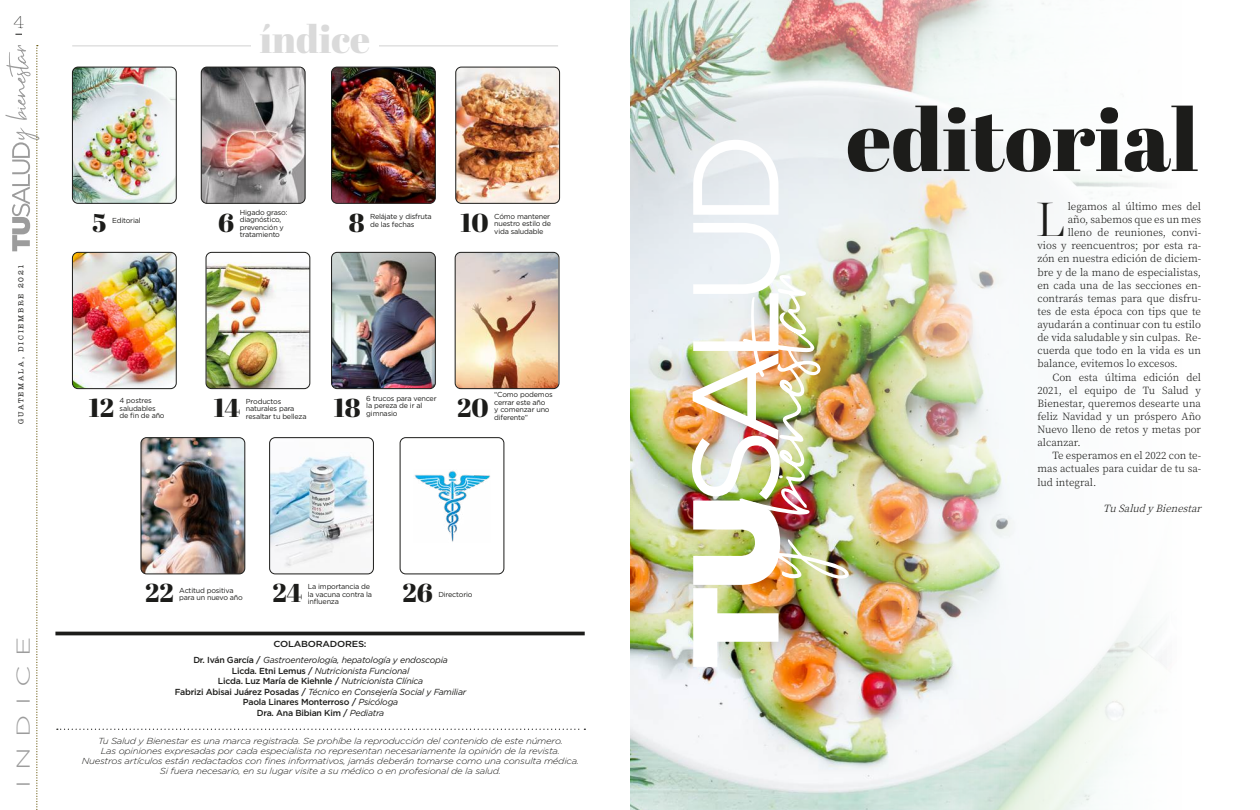
<style>
.page{position:relative;width:1260px;height:810px;background:#fff}
.page>*{position:absolute;margin:0;border:0;box-sizing:border-box;transform-origin:0 0}
.t1{font:87.25px "Abril Fatface";color:#1c1c1a}
.t2{font:200 47.62px "Chronicle Display";color:#1c1c1a}
.t3{font:38.88px "Abril Fatface";color:#dadada}
.t4{font:25.88px "Abril Fatface";color:#1c1c1a}
.t5{font:300 18.62px "Gotham";letter-spacing:.34em;color:#9c9c9c;scale:1.54 1}
.t6{font:300 17.25px "American Typewriter";color:#1c1c1a}
.t7{font:300 10px "Noto Serif SC";color:#1c1c1a}
.t8{font:italic 300 10px "Noto Serif SC";color:#1c1c1a}
.t9{font:italic 300 8.75px/10px "Gotham";letter-spacing:-.025em;color:#1c1c1a;text-align:center;scale:1.1 1}
.t10{font:italic 8.75px/10.5px "Gotham";letter-spacing:-.025em;color:#1c1c1a;text-align:center}
.t11{font:500 8.75px "Gotham";letter-spacing:-.025em;color:#1c1c1a;scale:1.1 1}
.t12{font:7.5px "American Typewriter";letter-spacing:.24em;color:#1c1c1a}
.t13{font:7.25px/7.5px "Gotham";letter-spacing:-.025em;color:#1c1c1a}
.s1{font-weight:500;font-style:normal}
</style>
<div class="page">
<img style="left:141px;top:438px;width:104px;height:136px">
<div style="left:141px;top:437px;width:104px;height:137px;border:1px solid #1c1c1a;border-radius:6px"></div>
<img style="left:270px;top:439px;width:103px;height:135px">
<div style="left:269px;top:437px;width:105px;height:137px;border:1px solid #1c1c1a;border-radius:6px"></div>
<img style="left:414px;top:470px;width:76px;height:72px">
<div style="left:400px;top:437px;width:104px;height:137px;border:1px solid #1c1c1a;border-radius:6px"></div>
<img style="left:630px;top:0;width:532px;height:810px">
<img style="left:692px;top:140px;width:88px;height:527px">
<img style="left:739px;top:274px;width:111px;height:306px">
<hr style="left:72px;top:45px;width:486px;height:1px;background:#dadada">
<div style="left:251px;top:12px;width:128px;height:41px;background:#fff"></div>
<hr style="left:55px;top:632px;width:530px;height:3px;background:#1c1c1a">
<svg style="left:57px;top:729px;width:528px;height:1px"></svg>
<svg style="left:5px;top:45px;width:35px;height:765px"></svg>
<img style="left:201px;top:67px;width:104px;height:136px">
<div style="left:201px;top:67px;width:104px;height:137px;border:1px solid #1c1c1a;border-radius:6px"></div>
<img style="left:332px;top:67px;width:103px;height:135px">
<div style="left:331px;top:67px;width:105px;height:137px;border:1px solid #1c1c1a;border-radius:6px"></div>
<img style="left:72px;top:67px;width:104px;height:136px">
<div style="left:72px;top:67px;width:104px;height:137px;border:1px solid #1c1c1a;border-radius:6px"></div>
<img style="left:206px;top:252px;width:104px;height:137px">
<div style="left:206px;top:252px;width:104px;height:137px;border:1px solid #1c1c1a;border-radius:6px"></div>
<img style="left:455px;top:252px;width:103px;height:137px">
<div style="left:455px;top:252px;width:104px;height:137px;border:1px solid #1c1c1a;border-radius:6px"></div>
<img style="left:456px;top:67px;width:104px;height:136px">
<div style="left:456px;top:67px;width:104px;height:137px;border:1px solid #1c1c1a;border-radius:6px"></div>
<img style="left:72px;top:252px;width:104px;height:137px">
<div style="left:72px;top:252px;width:104px;height:137px;border:1px solid #1c1c1a;border-radius:6px"></div>
<img style="left:332px;top:252px;width:103px;height:137px">
<div style="left:331px;top:252px;width:105px;height:137px;border:1px solid #1c1c1a;border-radius:6px"></div>
<h3 class="t6" style="left:13px;top:10px;width:12px">4</h3>
<p class="t12" style="left:15px;top:424px;width:162px;rotate:-90deg">GUATEMALA, DICIEMBRE 2021</p>
<h3 class="t3" style="left:260px;top:12px;width:112px">índice</h3>
<h3 class="t4" style="left:93px;top:205px;width:15px">5</h3>
<p class="t13" style="left:240px;top:208px;width:49px">Higado graso: diagnóstico, prevención y tratamiento</p>
<h3 class="t4" style="left:218px;top:205px;width:17px">6</h3>
<h3 class="t4" style="left:349px;top:205px;width:17px">8</h3>
<p class="t13" style="left:370px;top:213px;width:63px">Relájate y disfruta de las fechas</p>
<p class="t13" style="left:112px;top:217px;width:30px">Editorial</p>
<h3 class="t4" style="left:461px;top:205px;width:30px">10</h3>
<p class="t13" style="left:494px;top:212px;width:58px">Cómo mantener nuestro estilo de vida saludable</p>
<p class="t13" style="left:120px;top:397px;width:47px">4 postres saludables de fin de año</p>
<h3 class="t4" style="left:457px;top:390px;width:33px">20</h3>
<p class="t13" style="left:494px;top:391px;width:60px">“Como podemos cerrar este año<br>y comenzar uno diferente”</p>
<h3 class="t4" style="left:334px;top:390px;width:28px">18</h3>
<p class="t13" style="left:366px;top:394px;width:72px">6 trucos para vencer la pereza de ir al gimnasio</p>
<h3 class="t4" style="left:214px;top:390px;width:28px">14</h3>
<p class="t13" style="left:246px;top:397px;width:50px">Productos naturales para</p>
<h3 class="t4" style="left:89px;top:390px;width:27px">12</h3>
<p class="t13" style="left:246px;top:412px;width:62px">resaltar tu belleza</p>
<h3 class="t5" style="left:11px;top:788px;width:99px;rotate:-90deg">INDICE</h3>
<h3 class="t4" style="left:145px;top:575px;width:30px">22</h3>
<p class="t13" style="left:179px;top:586px;width:65px">Actitud positiva para un nuevo año</p>
<h3 class="t4" style="left:272px;top:575px;width:31px">24</h3>
<p class="t13" style="left:308px;top:583px;width:66px">La importancia de la vacuna contra la influenza</p>
<h3 class="t4" style="left:403px;top:575px;width:32px">26</h3>
<p class="t13" style="left:438px;top:590px;width:36px">Directorio</p>
<p class="t11" style="left:274px;top:638px;width:86px">COLABORADORES:</p>
<p class="t10" style="left:175px;top:655px;width:293px"><span class="s1">Dr. Iván García /</span> Gastroenterología, hepatología y endoscopia<br><span class="s1">Licda. Etni Lemus /</span> Nutricionista Funcional<br><span class="s1">Licda. Luz María de Kiehnle /</span> Nutricionista Clínica<br><span class="s1">Fabrizi Abisai Juárez Posadas /</span> Técnico en Consejería Social y Familiar <span class="s1">Paola Linares Monterroso /</span> Psicóloga<br><span class="s1">Dra. Ana Bibian Kim /</span> Pediatra</p>
<p class="t9" style="left:82px;top:736px;width:454px">Tu Salud y Bienestar es una marca registrada. Se prohíbe la reproducción del contenido de este número.<br>Las opiniones expresadas por cada especialista no representan necesariamente la opinión de la revista.<br>Nuestros artículos están redactados con fines informativos, jamás deberán tomarse como una consulta médica.<br>Si fuera necesario, en su lugar visite a su médico o en profesional de la salud.</p>
<h1 class="t1" style="left:847px;top:79px;width:353px">editorial</h1>
<h2 class="t2" style="left:1037px;top:183px;width:30px">L</h2>
<p class="t7" style="left:1068px;top:201px;width:135px">legamos al último mes del</p>
<p class="t7" style="left:1068px;top:214px;width:135px">año, sabemos que es un mes</p>
<p class="t7" style="left:1068px;top:227px;width:135px">lleno de reuniones, convi-</p>
<p class="t7" style="left:1037px;top:240px;width:165px">vios y reencuentros; por esta ra-</p>
<p class="t7" style="left:1037px;top:253px;width:165px">zón en nuestra edición de diciem-</p>
<p class="t7" style="left:1037px;top:266px;width:165px">bre y de la mano de especialistas,</p>
<p class="t7" style="left:1037px;top:279px;width:165px">en cada una de las secciones en-</p>
<p class="t7" style="left:1037px;top:293px;width:165px">contrarás temas para que disfru-</p>
<p class="t7" style="left:1037px;top:306px;width:165px">tes de esta época con tips que te</p>
<p class="t7" style="left:1037px;top:319px;width:165px">ayudarán a continuar con tu estilo</p>
<p class="t7" style="left:1037px;top:332px;width:165px">de vida saludable y sin culpas. Re-</p>
<p class="t7" style="left:1037px;top:345px;width:165px">cuerda que todo en la vida es un</p>
<p class="t7" style="left:1037px;top:358px;width:142px">balance, evitemos lo excesos.</p>
<p class="t7" style="left:1052px;top:371px;width:150px">Con esta última edición del</p>
<p class="t7" style="left:1037px;top:384px;width:165px">2021, el equipo de Tu Salud y</p>
<p class="t7" style="left:1037px;top:398px;width:165px">Bienestar, queremos desearte una</p>
<p class="t7" style="left:1037px;top:411px;width:165px">feliz Navidad y un próspero Año</p>
<p class="t7" style="left:1037px;top:424px;width:165px">Nuevo lleno de retos y metas por</p>
<p class="t7" style="left:1037px;top:437px;width:45px">alcanzar.</p>
<p class="t7" style="left:1052px;top:450px;width:150px">Te esperamos en el 2022 con te-</p>
<p class="t7" style="left:1037px;top:463px;width:165px">mas actuales para cuidar de tu sa-</p>
<p class="t7" style="left:1037px;top:476px;width:60px">lud integral.</p>
<p class="t8" style="left:1103px;top:503px;width:106px">TuSaludyBienestar</p>
</div>
